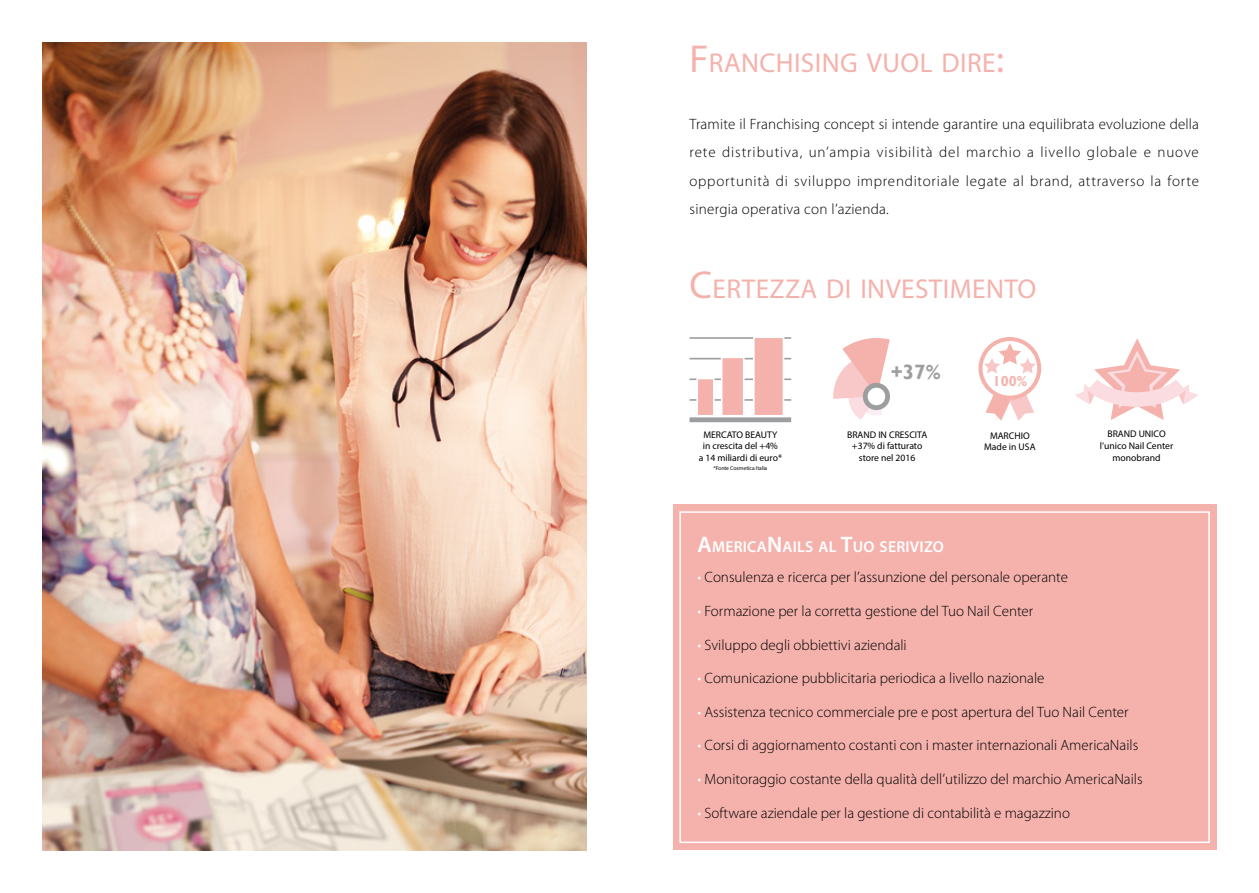
<style>
.page{position:relative;width:1259px;height:893px;background:#fff}
.page>*{position:absolute;margin:0;border:0;box-sizing:border-box;transform-origin:0 0}
.t1{font:27.3px "Myriad Pro";letter-spacing:.015em;color:#f5b2ac}
.t2{font:700 20.7px "Gill Sans";color:#9c9e9f}
.t3{font:600 15.75px "Myriad Pro";letter-spacing:.015em;color:#fff}
.t4{font:300 15px/28.5px "Myriad Pro";color:#000;text-align:justify}
.t5{font:700 14.55px "Gill Sans";color:#f5b2ac}
.t6{font:9.6px/11.6px "Myriad Pro";color:#000;text-align:center}
.t7{font:5.7px "Myriad Pro";color:#000}
.s1{font-size:39px}
.s2{font-size:22.5px}
.s3{color:#fff}
</style>
<div class="page">
<img style="left:43px;top:43px;width:544px;height:807px">
<svg style="left:833px;top:338px;width:56px;height:82px"></svg>
<div style="left:863px;top:383px;width:27px;height:27px;border:5px solid #9c9e9f;border-radius:50%"></div>
<svg style="left:978px;top:337px;width:63px;height:84px"></svg>
<svg style="left:1075px;top:338px;width:123px;height:82px"></svg>
<hr style="left:689px;top:399px;width:102px;height:2px;background:#9c9e9f">
<hr style="left:689px;top:378px;width:102px;height:2px;background:#9c9e9f">
<hr style="left:689px;top:358px;width:102px;height:1px;background:#9c9e9f">
<hr style="left:689px;top:337px;width:102px;height:2px;background:#9c9e9f">
<svg style="left:696px;top:378px;width:18px;height:37px"></svg>
<svg style="left:721px;top:358px;width:23px;height:57px"></svg>
<div style="left:689px;top:417px;width:102px;height:5px;background:#9c9e9f"></div>
<svg style="left:753px;top:337px;width:31px;height:78px;background:#f6bab4"></svg>
<div style="left:673px;top:504px;width:543px;height:346px;background:#f5b2ac"></div>
<div style="left:679px;top:511px;width:530px;height:332px;border:2px solid #fff"></div>
<h1 class="t1" style="left:689px;top:46px;width:316px"><span class="s1">F</span>RANCHISING VUOL DIRE<span class="s1">:</span></h1>
<p class="t4" style="left:689px;top:110px;width:511px">Tramite il Franchising concept si intende garantire una equilibrata evoluzione della rete distributiva, un’ampia visibilità del marchio a livello globale e nuove opportunità di sviluppo imprenditoriale legate al brand, attraverso la forte sinergia operativa con l’azienda.</p>
<h1 class="t1" style="left:689px;top:272px;width:348px"><span class="s1">C</span>ERTEZZA DI INVESTIMENTO</h1>
<p class="t6" style="left:698px;top:429px;width:85px">MERCATO BEAUTY in crescita del +4%<br>a 14 miliardi di euro*</p>
<p class="t7" style="left:713px;top:465px;width:56px">*Fonte Cosmetica Italia</p>
<h2 class="t2" style="left:890px;top:360px;width:51px">+37%</h2>
<p class="t6" style="left:847px;top:429px;width:82px">BRAND IN CRESCITA +37% di fatturato store nel 2016</p>
<p class="t5" style="left:992px;top:372px;width:36px">100%</p>
<p class="t6" style="left:984px;top:430px;width:53px">MARCHIO<br>Made in USA</p>
<p class="t6" style="left:1100px;top:428px;width:75px">BRAND UNICO l’unico Nail Center monobrand</p>
<p class="t3" style="left:697px;top:537px;width:248px"><span class="s2">A</span>MERICA<span class="s2">N</span>AILS AL <span class="s2">T</span>UO SERIVIZO</p>
<p class="t4" style="left:697px;top:563px;width:372px"><span class="s3">•</span> Consulenza e ricerca per l’assunzione del personale operante</p>
<p class="t4" style="left:697px;top:597px;width:337px"><span class="s3">•</span> Formazione per la corretta gestione del Tuo Nail Center</p>
<p class="t4" style="left:697px;top:630px;width:211px"><span class="s3">•</span> Sviluppo degli obbiettivi aziendali</p>
<p class="t4" style="left:697px;top:664px;width:348px"><span class="s3">•</span> Comunicazione pubblicitaria periodica a livello nazionale</p>
<p class="t4" style="left:697px;top:698px;width:432px"><span class="s3">•</span> Assistenza tecnico commerciale pre e post apertura del Tuo Nail Center</p>
<p class="t4" style="left:697px;top:731px;width:442px"><span class="s3">•</span> Corsi di aggiornamento costanti con i master internazionali AmericaNails</p>
<p class="t4" style="left:697px;top:765px;width:446px"><span class="s3">•</span> Monitoraggio costante della qualità dell’utilizzo del marchio AmericaNails</p>
<p class="t4" style="left:697px;top:798px;width:374px"><span class="s3">•</span> Software aziendale per la gestione di contabilità e magazzino</p>
</div>
